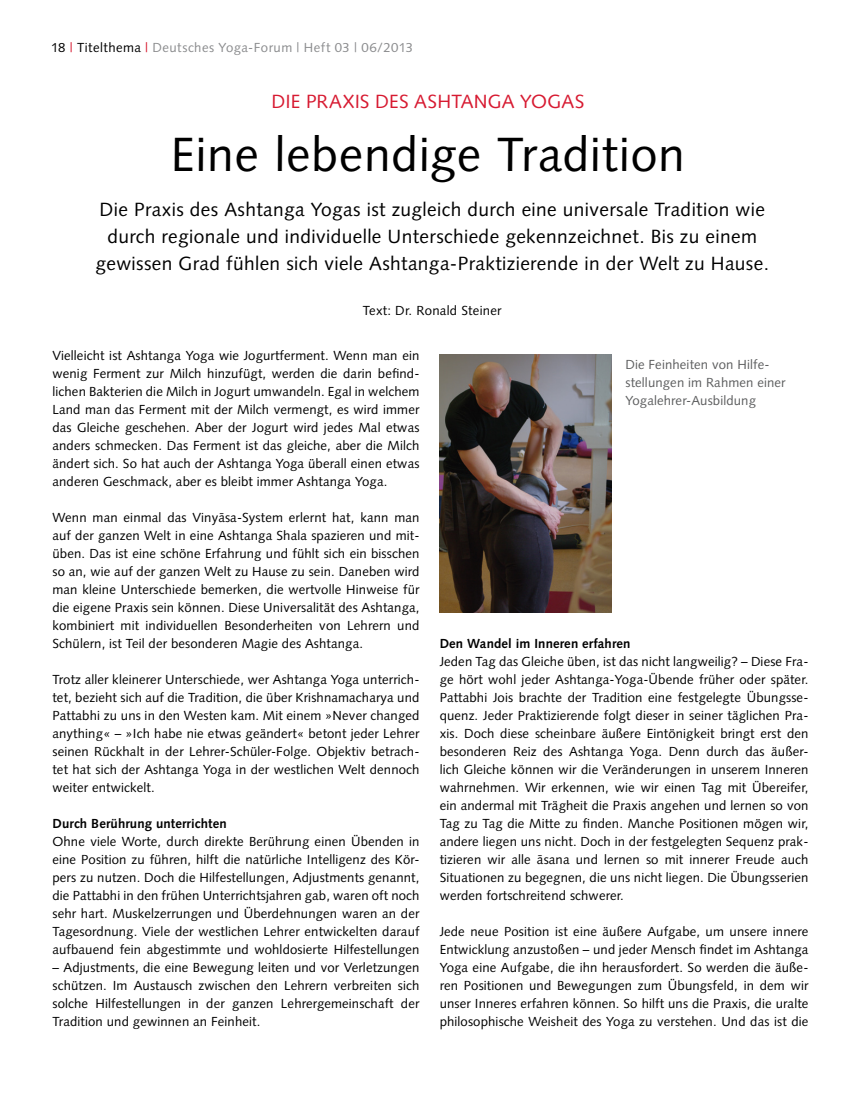
<style>
.page{position:relative;width:851px;height:1106px;background:#fff}
.page>*{position:absolute;margin:0;border:0;box-sizing:border-box;transform-origin:0 0}
.t1{font:48px "Syntax BDY";letter-spacing:.015em;color:#000}
.t2{font:19.2px/27px "Syntax BDY";letter-spacing:.02em;color:#000;text-align:center}
.t3{font:19.2px "Syntax BDY";color:#d71a31}
.t4{font:13.2px/18px "Syntax BDY";letter-spacing:.01em;color:#000;text-align:justify}
.t5{font:13.2px/18px "Syntax BDY";letter-spacing:.01em;color:#5d5e5f}
.t6{font:700 13.2px "Syntax BDY";letter-spacing:.01em;color:#000}
.t7{font:13.2px "Syntax BDY";letter-spacing:.035em;color:#8b8c8e}
.s1{color:#000}
.s2{color:#d71a31}
</style>
<div class="page">
<img style="left:439px;top:354px;width:172px;height:258px">
<p class="t7" style="left:51px;top:40px;width:363px"><span class="s1">18</span> <span class="s2">|</span> <span class="s1">Titelthema</span> <span class="s2">|</span> Deutsches Yoga-Forum | Heft 03 | 06/2013</p>
<h2 class="t3" style="left:271px;top:90px;width:115px">Die Praxis des</h2>
<h2 class="t3" style="left:414px;top:90px;width:27px">Ashtanga</h2>
<h2 class="t3" style="left:520px;top:90px;width:26px">Yoga</h2>
<h2 class="t3" style="left:574px;top:90px;width:11px">S</h2>
<h1 class="t1" style="left:171px;top:126px;width:515px">Eine lebendige Tradition</h1>
<p class="t2" style="left:95px;top:196px;width:675px">Die Praxis des Ashtanga Yogas ist zugleich durch eine universale Tradition wie durch regionale und individuelle Unterschiede gekennzeichnet. Bis zu einem gewissen Grad fühlen sich viele Ashtanga-Praktizierende in der Welt zu Hause.</p>
<p class="t4" style="left:363px;top:301px;width:140px">Text: Dr. Ronald Steiner</p>
<p class="t4" style="left:52px;top:346px;width:368px">Vielleicht ist Ashtanga Yoga wie Jogurtferment. Wenn man ein wenig Ferment zur Milch hinzufügt, werden die darin befind&shy;lichen Bakterien die Milch in Jogurt umwandeln. Egal in welchem Land man das Ferment mit der Milch vermengt, es wird immer das Gleiche geschehen. Aber der Jogurt wird jedes Mal etwas anders schmecken. Das Ferment ist das gleiche, aber die Milch ändert sich. So hat auch der Ashtanga Yoga überall einen etwas anderen Geschmack, aber es bleibt immer Ashtanga Yoga.</p>
<p class="t4" style="left:52px;top:508px;width:368px">Wenn man einmal das Vinyâsa-System erlernt hat, kann man auf der ganzen Welt in eine Ashtanga Shala spazieren und mit&shy;üben. Das ist eine schöne Erfahrung und fühlt sich ein bisschen so an, wie auf der ganzen Welt zu Hause zu sein. Daneben wird man kleine Unterschiede bemerken, die wertvolle Hinweise für die eigene Praxis sein können. Diese Universalität des Ashtanga, kombiniert mit individuellen Besonderheiten von Lehrern und Schülern, ist Teil der besonderen Magie des Ashtanga.</p>
<p class="t4" style="left:52px;top:670px;width:368px">Trotz aller kleinerer Unterschiede, wer Ashtanga Yoga unterrich&shy;tet, bezieht sich auf die Tradition, die über Krishnamacharya und Pattabhi zu uns in den Westen kam. Mit einem »Never changed anything« – »Ich habe nie etwas geändert« betont jeder Lehrer seinen Rückhalt in der Lehrer-Schüler-Folge. Objektiv betrach&shy;tet hat sich der Ashtanga Yoga in der westlichen Welt dennoch weiter entwickelt.</p>
<p class="t6" style="left:52px;top:816px;width:176px">Durch Berührung unterrichten</p>
<p class="t4" style="left:52px;top:832px;width:368px">Ohne viele Worte, durch direkte Berührung einen Übenden in eine Position zu führen, hilft die natürliche Intelligenz des Kör&shy;pers zu nutzen. Doch die Hilfestellungen, Adjustments genannt, die Pattabhi in den frühen Unterrichtsjahren gab, waren oft noch sehr hart. Muskelzerrungen und Überdehnungen waren an der Tagesordnung. Viele der westlichen Lehrer entwickelten darauf aufbauend fein abgestimmte und wohldosierte Hilfestellungen</p>
<p class="t4" style="left:52px;top:958px;width:368px">– Adjustments, die eine Bewegung leiten und vor Verletzungen schützen. Im Austausch zwischen den Lehrern verbreiten sich solche Hilfestellungen in der ganzen Lehrergemeinschaft der Tradition und gewinnen an Feinheit.</p>
<p class="t5" style="left:625px;top:355px;width:162px">Die Feinheiten von Hilfe&shy;stellungen im Rahmen einer<br>Yogalehrer-Ausbildung</p>
<p class="t6" style="left:439px;top:636px;width:192px">Den Wandel im Inneren erfahren</p>
<p class="t4" style="left:439px;top:652px;width:370px">Jeden Tag das Gleiche üben, ist das nicht langweilig? – Diese Fra&shy;ge hört wohl jeder Ashtanga-Yoga-Übende früher oder später.<br>Pattabhi Jois brachte der Tradition eine festgelegte Übungsse&shy;quenz. Jeder Praktizierende folgt dieser in seiner täglichen Pra&shy;xis. Doch diese scheinbare äußere Eintönigkeit bringt erst den besonderen Reiz des Ashtanga Yoga. Denn durch das äußer&shy;lich Gleiche können wir die Veränderungen in unserem Inneren wahrnehmen. Wir erkennen, wie wir einen Tag mit Übereifer, ein andermal mit Trägheit die Praxis angehen und lernen so von Tag zu Tag die Mitte zu finden. Manche Positionen mögen wir, andere liegen uns nicht. Doch in der festgelegten Sequenz prak&shy;tizieren wir alle âsana und lernen so mit innerer Freude auch Situationen zu begegnen, die uns nicht liegen. Die Übungsserien werden fortschreitend schwerer.</p>
<p class="t4" style="left:439px;top:922px;width:370px">Jede neue Position ist eine äußere Aufgabe, um unsere innere Entwicklung anzustoßen – und jeder Mensch findet im Ashtanga Yoga eine Aufgabe, die ihn herausfordert. So werden die äuße&shy;ren Positionen und Bewegungen zum Übungsfeld, in dem wir unser Inneres erfahren können. So hilft uns die Praxis, die uralte philosophische Weisheit des Yoga zu verstehen. Und das ist die</p>
</div>
